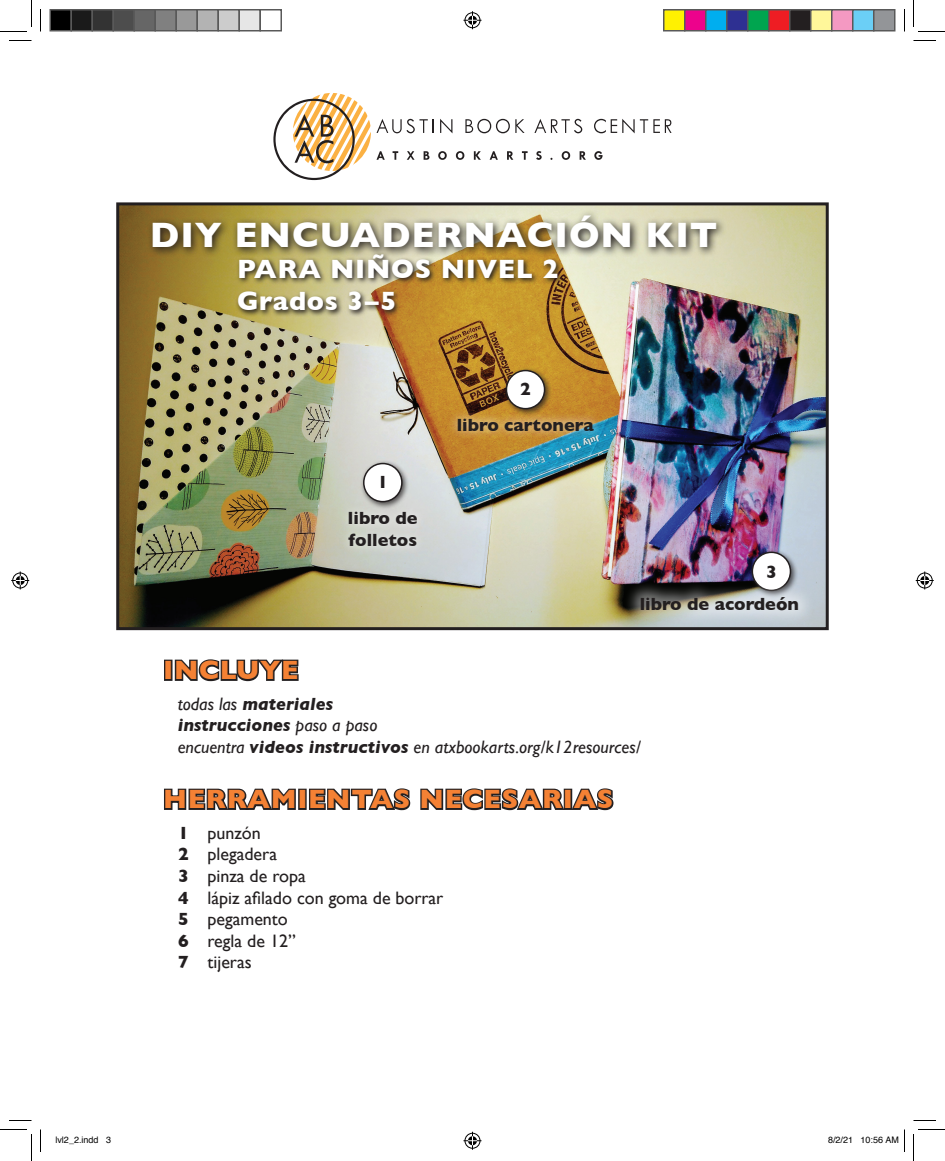
<style>
.page{position:relative;width:945px;height:1161px;background:#fff}
.page>*{position:absolute;margin:0;border:0;box-sizing:border-box;transform-origin:0 0}
.t1{font:700 36px "Gill Sans";letter-spacing:.025em;color:#fff}
.t2{font:700 27px "Gill Sans";letter-spacing:.025em;color:#f48134}
.t3{font:700 27px/32.4px "Gill Sans";letter-spacing:.025em;color:#fff}
.t4{font:italic 18px/21.6px "Gill Sans";color:#231f20}
.t5{font:18px/21.6px "Gill Sans";color:#231f20}
.t6{font:700 18px/21.6px "Gill Sans";color:#231f20;text-align:justify}
.t7{font:9px "Helvetica";color:#000}
.s1{font-weight:700}
</style>
<div class="page">
<svg style="left:534px;top:119px;width:48px;height:14px"></svg>
<svg style="left:594px;top:119px;width:78px;height:14px"></svg>
<svg style="left:273px;top:93px;width:255px;height:88px"></svg>
<svg style="left:536px;top:151px;width:6px;height:9px"></svg>
<svg style="left:562px;top:151px;width:8px;height:9px"></svg>
<svg style="left:580px;top:151px;width:6px;height:9px"></svg>
<svg style="left:594px;top:151px;width:9px;height:9px"></svg>
<svg style="left:164px;top:788px;width:132px;height:22px"></svg>
<div style="left:298px;top:789px;width:9px;height:21px;border:3px solid #231f20"></div>
<svg style="left:309px;top:788px;width:102px;height:23px"></svg>
<svg style="left:420px;top:788px;width:194px;height:23px"></svg>
<img style="left:120px;top:206px;width:705px;height:420px">
<div style="left:116px;top:202px;width:713px;height:428px;border:3px solid #231f20"></div>
<svg style="left:147px;top:209px;width:579px;height:49px;background:#9d946e"></svg>
<img style="left:235px;top:252px;width:329px;height:65px">
<div style="left:360px;top:460px;width:49px;height:50px;background:#231f20;opacity:.75"></div>
<div style="left:364px;top:464px;width:38px;height:38px;background:#fff;border-radius:50%"></div>
<div style="left:363px;top:463px;width:40px;height:39px;border:2px solid #231f20;border-radius:50%"></div>
<div style="left:503px;top:367px;width:49px;height:50px;background:#231f20;opacity:.75"></div>
<div style="left:506px;top:371px;width:39px;height:38px;background:#fff;border-radius:50%"></div>
<div style="left:506px;top:370px;width:39px;height:39px;border:2px solid #231f20;border-radius:50%"></div>
<div style="left:749px;top:549px;width:49px;height:49px;background:#231f20;opacity:.75"></div>
<div style="left:752px;top:552px;width:38px;height:38px;background:#fff;border-radius:50%"></div>
<div style="left:752px;top:552px;width:39px;height:39px;border:2px solid #231f20;border-radius:50%"></div>
<div style="left:448px;top:409px;width:154px;height:31px;background:#fff;opacity:.75"></div>
<div style="left:339px;top:503px;width:87px;height:52px;background:#fff;opacity:.75"></div>
<div style="left:624px;top:580px;width:191px;height:47px;background:#fff;opacity:.5"></div>
<div style="left:164px;top:660px;width:9px;height:21px;border:3px solid #231f20"></div>
<svg style="left:174px;top:659px;width:125px;height:23px"></svg>
<svg style="left:9px;top:40px;width:23px;height:1px"></svg>
<svg style="left:914px;top:40px;width:22px;height:1px"></svg>
<svg style="left:9px;top:1120px;width:23px;height:1px"></svg>
<svg style="left:914px;top:1120px;width:22px;height:1px"></svg>
<svg style="left:40px;top:9px;width:1px;height:23px"></svg>
<svg style="left:40px;top:1130px;width:1px;height:22px"></svg>
<svg style="left:904px;top:9px;width:1px;height:23px"></svg>
<svg style="left:0;top:0;width:32px;height:32px"></svg>
<svg style="left:0;top:1129px;width:32px;height:32px"></svg>
<svg style="left:913px;top:0;width:32px;height:32px"></svg>
<svg style="left:913px;top:1129px;width:32px;height:32px"></svg>
<svg style="left:464px;top:11px;width:18px;height:18px"></svg>
<svg style="left:464px;top:1132px;width:18px;height:18px"></svg>
<svg style="left:11px;top:572px;width:18px;height:18px"></svg>
<svg style="left:916px;top:572px;width:18px;height:18px"></svg>
<div style="left:50px;top:10px;width:21px;height:21px;background:#000"></div>
<div style="left:50px;top:9px;width:22px;height:23px;border:2px solid #595959"></div>
<div style="left:71px;top:10px;width:21px;height:21px;background:#1a1a1a"></div>
<div style="left:70px;top:9px;width:23px;height:23px;border:2px solid #595959"></div>
<div style="left:92px;top:10px;width:21px;height:21px;background:#333"></div>
<div style="left:92px;top:9px;width:22px;height:23px;border:2px solid #595959"></div>
<div style="left:113px;top:10px;width:21px;height:21px;background:#4d4d4d"></div>
<div style="left:112px;top:9px;width:23px;height:23px;border:2px solid #595959"></div>
<div style="left:134px;top:10px;width:21px;height:21px;background:#666"></div>
<div style="left:134px;top:9px;width:22px;height:23px;border:2px solid #595959"></div>
<div style="left:155px;top:10px;width:21px;height:21px;background:#808080"></div>
<div style="left:154px;top:9px;width:23px;height:23px;border:2px solid #595959"></div>
<div style="left:176px;top:10px;width:21px;height:21px;background:#999"></div>
<div style="left:176px;top:9px;width:22px;height:23px;border:2px solid #595959"></div>
<div style="left:197px;top:10px;width:21px;height:21px;background:#b3b3b3"></div>
<div style="left:196px;top:9px;width:23px;height:23px;border:2px solid #595959"></div>
<div style="left:218px;top:10px;width:21px;height:21px;background:#ccc"></div>
<div style="left:218px;top:9px;width:22px;height:23px;border:2px solid #595959"></div>
<div style="left:239px;top:10px;width:21px;height:21px;background:#e6e6e6"></div>
<div style="left:238px;top:9px;width:23px;height:23px;border:2px solid #595959"></div>
<div style="left:260px;top:9px;width:22px;height:23px;border:2px solid #595959"></div>
<div style="left:664px;top:10px;width:21px;height:21px;background:#fff101"></div>
<div style="left:663px;top:9px;width:23px;height:23px;border:2px solid #595959"></div>
<div style="left:685px;top:10px;width:21px;height:21px;background:#ed028c"></div>
<div style="left:684px;top:9px;width:22px;height:23px;border:2px solid #595959"></div>
<div style="left:706px;top:10px;width:21px;height:21px;background:#00aeef"></div>
<div style="left:705px;top:9px;width:23px;height:23px;border:2px solid #595959"></div>
<div style="left:727px;top:10px;width:21px;height:21px;background:#2e3092"></div>
<div style="left:726px;top:9px;width:22px;height:23px;border:2px solid #595959"></div>
<div style="left:748px;top:10px;width:21px;height:21px;background:#00a54f"></div>
<div style="left:747px;top:9px;width:23px;height:23px;border:2px solid #595959"></div>
<div style="left:769px;top:10px;width:21px;height:21px;background:#ee1d23"></div>
<div style="left:768px;top:9px;width:22px;height:23px;border:2px solid #595959"></div>
<div style="left:790px;top:10px;width:21px;height:21px;background:#231f20"></div>
<div style="left:789px;top:9px;width:23px;height:23px;border:2px solid #595959"></div>
<div style="left:811px;top:10px;width:21px;height:21px;background:#fff79a"></div>
<div style="left:810px;top:9px;width:22px;height:23px;border:2px solid #595959"></div>
<div style="left:832px;top:10px;width:21px;height:21px;background:#f499c2"></div>
<div style="left:831px;top:9px;width:23px;height:23px;border:2px solid #595959"></div>
<div style="left:853px;top:10px;width:21px;height:21px;background:#6bcff6"></div>
<div style="left:852px;top:9px;width:22px;height:23px;border:2px solid #595959"></div>
<div style="left:874px;top:10px;width:21px;height:21px;background:#939598"></div>
<div style="left:873px;top:9px;width:23px;height:23px;border:2px solid #595959"></div>
<svg style="left:904px;top:1130px;width:1px;height:22px"></svg>
<h1 class="t1" style="left:150px;top:206px;width:569px">DIY ENCUADERNACIÓN KIT</h1>
<h2 class="t3" style="left:237px;top:252px;width:323px">PARA NIÑOS NIVEL 2<br>Grados 3–5</h2>
<p class="t6" style="left:520px;top:377px;width:12px">2</p>
<p class="t6" style="left:377px;top:470px;width:12px">1</p>
<p class="t6" style="left:348px;top:507px;width:71px">libro de folletos</p>
<p class="t6" style="left:457px;top:413px;width:138px">libro cartonera</p>
<p class="t6" style="left:766px;top:561px;width:12px">3</p>
<p class="t6" style="left:640px;top:593px;width:161px">libro de acordeón</p>
<h2 class="t2" style="left:163px;top:649px;width:137px">INCLUYE</h2>
<p class="t4" style="left:178px;top:693px;width:465px">todas las <span class="s1">materiales<br>instrucciones</span> paso a paso<br>encuentra <span class="s1">videos instructivos</span> en atxbookarts.org/k12resources/</p>
<h2 class="t2" style="left:163px;top:778px;width:452px">HERRAMIENTAS NECESARIAS</h2>
<p class="t5" style="left:207px;top:822px;width:237px">punzón<br>plegadera<br>pinza de ropa<br>lápiz afilado con goma de borrar pegamento<br>regla de 12”<br>tijeras</p>
<p class="t6" style="left:178px;top:822px;width:12px">1<br>2<br>3<br>4<br>5<br>6<br>7</p>
<p class="t7" style="left:56px;top:1133px;width:57px">lvl2_2.indd 3</p>
<p class="t7" style="left:828px;top:1133px;width:73px">8/2/21 10:56 AM</p>
</div>
